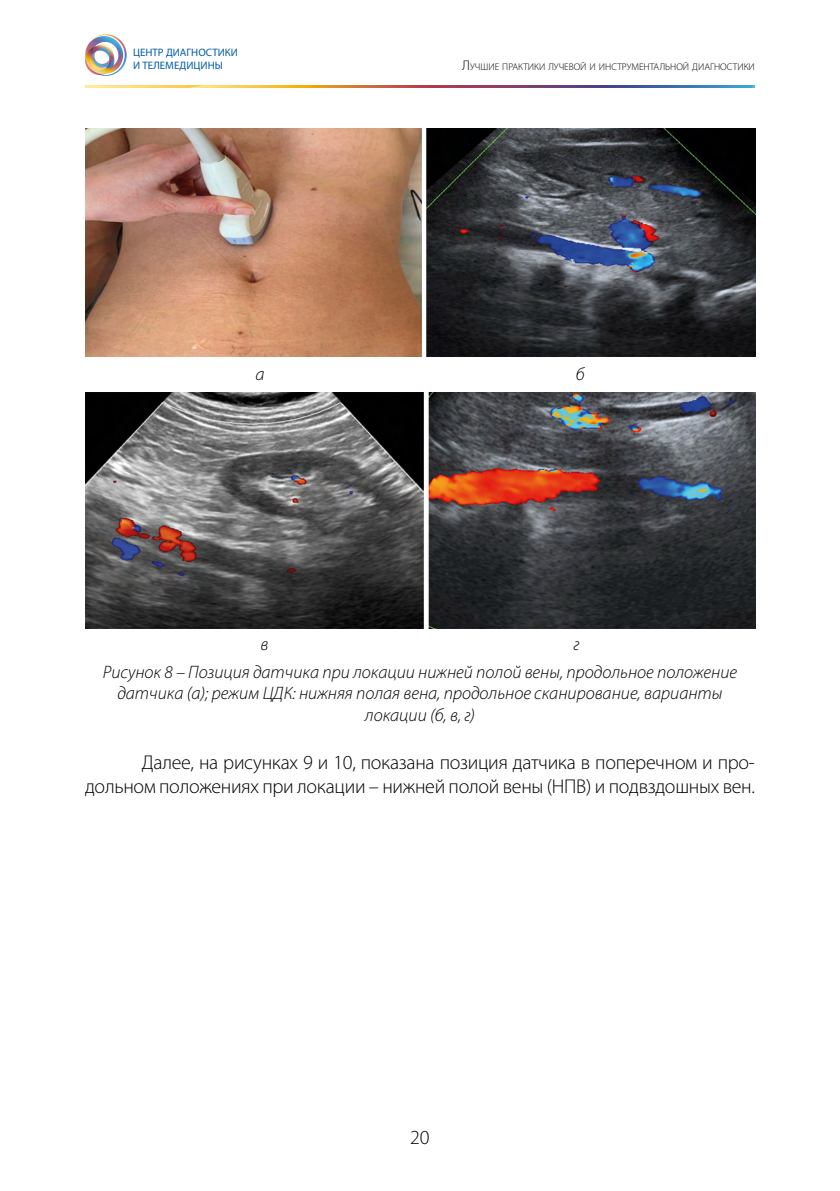
<style>
.page{position:relative;width:840px;height:1191px;background:#fff}
.page>*{position:absolute;margin:0;border:0;box-sizing:border-box;transform-origin:0 0}
.t1{font:300 20px/24px "Myriad Pro";letter-spacing:-.015em;color:#000;text-align:right}
.t2{font:italic 300 18px/27.2px "Myriad Pro";color:#000}
.t3{font:10.8px/13.2px "Myriad Pro";color:#005da9}
.t4{font:300 9.8px "Myriad Pro";color:#000}
.s1{font-size:14px}
</style>
<div class="page">
<img style="left:85px;top:34px;width:42px;height:42px">
<svg style="left:85px;top:85px;width:669px;height:3px"></svg>
<svg style="left:189px;top:85px;width:562px;height:3px;background:#99746b"></svg>
<img style="left:85px;top:128px;width:669px;height:228px">
<img style="left:85px;top:393px;width:669px;height:235px">
<p class="t3" style="left:133px;top:46px;width:106px">ЦЕНТР ДИАГНОСТИКИ<br>И ТЕЛЕМЕДИЦИНЫ</p>
<p class="t4" style="left:462px;top:61px;width:294px"><span class="s1">Л</span>УЧШИЕ ПРАКТИКИ ЛУЧЕВОЙ И ИНСТРУМЕНТАЛЬНОЙ ДИАГНОСТИКИ</p>
<p class="t2" style="left:255px;top:361px;width:11px">а</p>
<p class="t2" style="left:575px;top:361px;width:10px">б</p>
<p class="t2" style="left:103px;top:630px;width:635px;text-indent:470px">г<br>Рисунок 8 – Позиция датчика при локации нижней полой вены, продольное положение</p>
<p class="t2" style="left:117px;top:682px;width:606px;line-height:21.6px;text-align:center">датчика (а); режим ЦДК: нижняя полая вена, продольное сканирование, варианты локации (б, в, г)</p>
<p class="t1" style="left:85px;top:750px;width:671px">Далее, на рисунках 9 и 10, показана позиция датчика в поперечном и про&shy;дольном положениях при локации – нижней полой вены (НПВ) и подвздошных вен.</p>
<p class="t2" style="left:260px;top:630px;width:9px">в</p>
<p class="t1" style="left:410px;top:1125px;width:21px">20</p>
</div>
